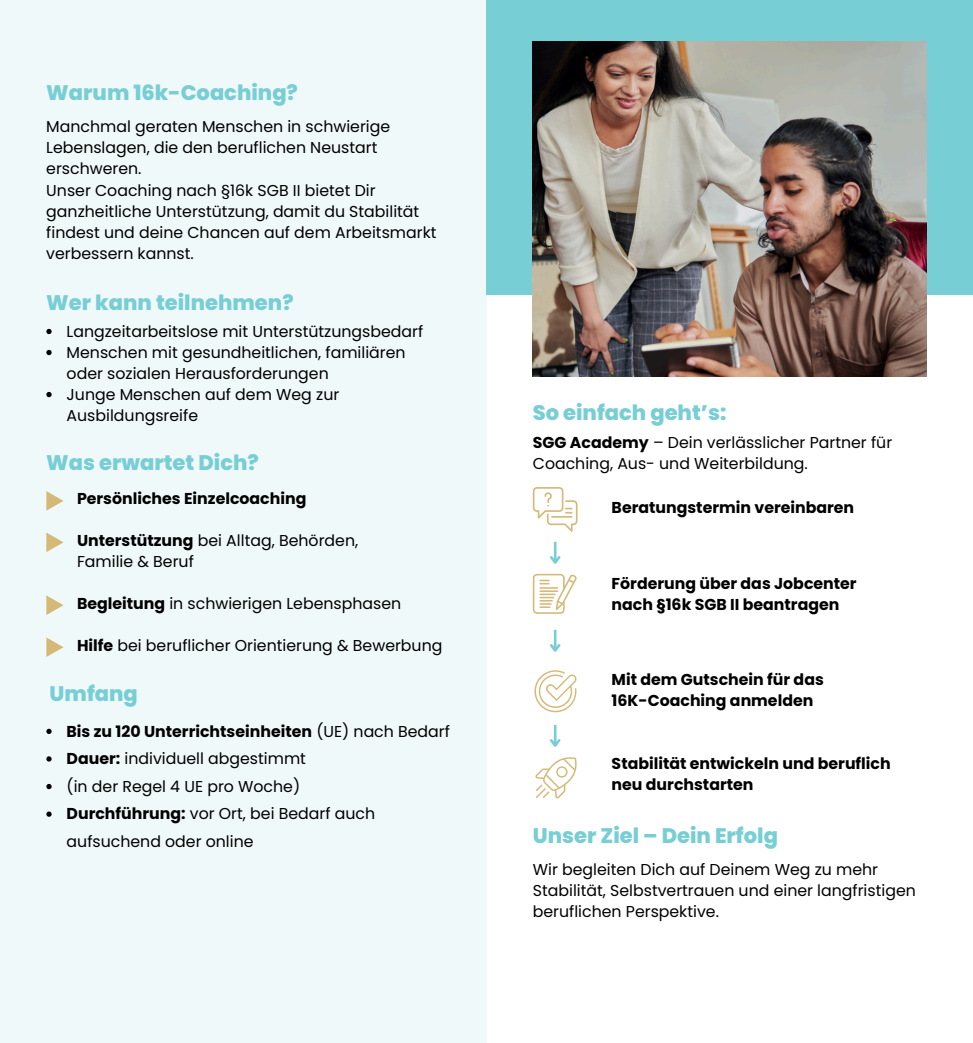
<style>
.page{position:relative;width:973px;height:1043px;background:#fff}
.page>*{position:absolute;margin:0;border:0;box-sizing:border-box;transform-origin:0 0}
.t1{font:800 21px "Poppins";color:#77ced4}
.t2{font:15.75px/21px "Poppins";color:#000}
.t3{font:700 15.75px/21px "Poppins";color:#000}
.s1{font-weight:700}
</style>
<div class="page">
<div style="left:0;top:0;width:486px;height:1042px;background:#f0f9fa"></div>
<div style="left:486px;top:0;width:487px;height:295px;background:#77ced4"></div>
<svg style="left:46px;top:491px;width:17px;height:19px"></svg>
<svg style="left:46px;top:532px;width:17px;height:20px"></svg>
<svg style="left:46px;top:595px;width:17px;height:20px"></svg>
<svg style="left:46px;top:637px;width:17px;height:20px"></svg>
<img style="left:533px;top:42px;width:393px;height:334px">
<svg style="left:533px;top:487px;width:44px;height:44px"></svg>
<svg style="left:533px;top:573px;width:44px;height:40px"></svg>
<svg style="left:534px;top:670px;width:42px;height:42px"></svg>
<hr style="left:554px;top:541px;width:2px;height:21px;background:#77ced4">
<svg style="left:550px;top:553px;width:11px;height:11px"></svg>
<hr style="left:554px;top:629px;width:2px;height:21px;background:#77ced4">
<svg style="left:550px;top:641px;width:11px;height:11px"></svg>
<hr style="left:554px;top:724px;width:2px;height:21px;background:#77ced4">
<svg style="left:550px;top:736px;width:11px;height:11px"></svg>
<svg style="left:535px;top:757px;width:42px;height:41px"></svg>
<svg style="left:46px;top:329px;width:6px;height:5px"></svg>
<svg style="left:46px;top:350px;width:6px;height:5px"></svg>
<svg style="left:46px;top:392px;width:6px;height:5px"></svg>
<svg style="left:46px;top:728px;width:6px;height:5px"></svg>
<svg style="left:46px;top:756px;width:6px;height:5px"></svg>
<svg style="left:46px;top:784px;width:6px;height:5px"></svg>
<svg style="left:46px;top:811px;width:6px;height:5px"></svg>
<h1 class="t1" style="left:46px;top:78px;width:253px">Warum 16k-Coaching?</h1>
<p class="t2" style="left:46px;top:116px;width:392px">Manchmal geraten Menschen in schwierige Lebenslagen, die den beruflichen Neustart erschweren.<br>Unser Coaching nach §16k SGB II bietet Dir ganzheitliche Unterstützung, damit du Stabilität findest und deine Chancen auf dem Arbeitsmarkt verbessern kannst.</p>
<h1 class="t1" style="left:46px;top:288px;width:249px">Wer kann teilnehmen?</h1>
<p class="t2" style="left:67px;top:320px;width:358px">Langzeitarbeitslose mit Unterstützungsbedarf Menschen mit gesundheitlichen, familiären oder sozialen Herausforderungen<br>Junge Menschen auf dem Weg zur Ausbildungsreife</p>
<h1 class="t1" style="left:46px;top:447px;width:214px">Was erwartet Dich?</h1>
<p class="t3" style="left:77px;top:488px;width:231px">Persönliches Einzelcoaching</p>
<p class="t2" style="left:77px;top:530px;width:283px"><span class="s1">Unterstützung</span> bei Alltag, Behörden,<br>Familie &amp; Beruf</p>
<p class="t2" style="left:77px;top:593px;width:326px"><span class="s1">Begleitung</span> in schwierigen Lebensphasen</p>
<p class="t2" style="left:77px;top:635px;width:367px"><span class="s1">Hilfe</span> bei beruflicher Orientierung &amp; Bewerbung</p>
<h1 class="t1" style="left:50px;top:678px;width:90px">Umfang</h1>
<p class="t2" style="left:67px;top:717px;width:385px;line-height:27.7px"><span class="s1">Bis zu 120 Unterrichtseinheiten</span> (UE) nach Bedarf <span class="s1">Dauer:</span> individuell abgestimmt<br>(in der Regel 4 UE pro Woche)<br><span class="s1">Durchführung:</span> vor Ort, bei Bedarf auch aufsuchend oder online</p>
<h1 class="t1" style="left:533px;top:398px;width:195px">So einfach geht’s:</h1>
<p class="t2" style="left:533px;top:432px;width:361px"><span class="s1">SGG Academy</span> – Dein verlässlicher Partner für<br>Coaching, Aus- und Weiterbildung.</p>
<p class="t3" style="left:611px;top:497px;width:244px">Beratungstermin vereinbaren</p>
<p class="t3" style="left:611px;top:572px;width:246px">Förderung über das Jobcenter nach §16k SGB II beantragen</p>
<p class="t3" style="left:611px;top:668px;width:214px">Mit dem Gutschein für das<br>16K-Coaching anmelden</p>
<p class="t3" style="left:611px;top:753px;width:280px">Stabilität entwickeln und beruflich neu durchstarten</p>
<h1 class="t1" style="left:533px;top:820px;width:247px">Unser Ziel – Dein Erfolg</h1>
<p class="t2" style="left:533px;top:858px;width:384px">Wir begleiten Dich auf Deinem Weg zu mehr<br>Stabilität, Selbstvertrauen und einer langfristigen beruflichen Perspektive.</p>
</div>
